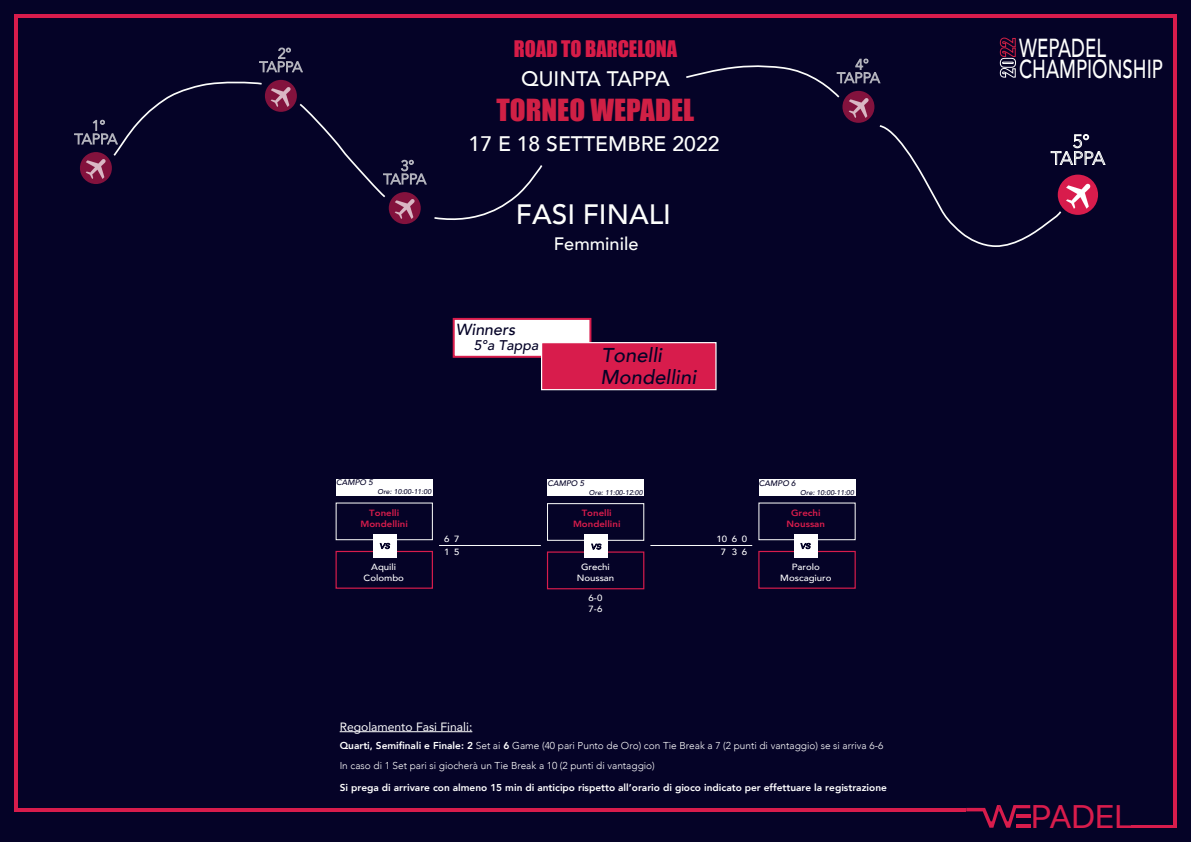
<style>
.page{position:relative;width:1191px;height:842px;background:#050327}
.page>*{position:absolute;margin:0;border:0;box-sizing:border-box;transform-origin:0 0}
.t1{font:32.5px "SF Pro";color:#d81c4c;scale:1.07 1}
.t2{font:28px "Impact";color:#d02045;scale:1.04 1}
.t3{font:500 28px "Avenir";color:#fdfefc}
.t4{font:500 26.1px/21.1px "Avenir";color:#fdfefc;scale:.71 1}
.t5{font:500 21px "Avenir";color:#fdfefc}
.t6{font:21px "Impact";color:#d71c48}
.t7{font:italic 500 20px "Avenir";color:#050327}
.t8{font:500 18px "Avenir";color:#fdfefc}
.t9{font:italic 500 16px "Avenir";color:#050327}
.t10{font:italic 500 14px "Avenir";color:#050327}
.t11{font:12px "Avenir";color:#fff}
.t12{font:300 10px/20px "Avenir";color:#fff}
.t13{font:800 10px "Avenir";color:#fff}
.t14{font:500 9px/12px "Avenir";color:#fff;scale:1.07 1}
.t15{font:800 9px "Avenir";color:#d81c4c;scale:1.07 1}
.t16{font:italic 500 8px "Avenir";color:#050327}
.t17{font:italic 500 7px "Avenir";color:#050327}
.s1{font-weight:800}
</style>
<div class="page">
<svg style="left:434px;top:165px;width:109px;height:55px"></svg>
<svg style="left:842px;top:91px;width:32px;height:32px"></svg>
<img style="left:847px;top:99px;width:22px;height:19px">
<svg style="left:686px;top:59px;width:194px;height:40px"></svg>
<svg style="left:389px;top:192px;width:32px;height:32px"></svg>
<img style="left:394px;top:199px;width:22px;height:20px">
<svg style="left:299px;top:103px;width:127px;height:96px"></svg>
<svg style="left:265px;top:80px;width:32px;height:32px"></svg>
<img style="left:270px;top:84px;width:22px;height:23px">
<svg style="left:259px;top:48px;width:43px;height:24px"></svg>
<svg style="left:80px;top:152px;width:32px;height:32px"></svg>
<img style="left:85px;top:158px;width:22px;height:21px">
<svg style="left:74px;top:81px;width:188px;height:77px"></svg>
<svg style="left:879px;top:125px;width:226px;height:122px"></svg>
<svg style="left:966px;top:805px;width:64px;height:23px"></svg>
<hr style="left:1016px;top:814px;width:14px;height:3px;background:#d81c4c">
<hr style="left:1016px;top:825px;width:14px;height:3px;background:#d81c4c">
<hr style="left:14px;top:808px;width:952px;height:3px;background:#d81c4c">
<hr style="left:14px;top:18px;width:4px;height:790px;background:#d81c4c">
<hr style="left:14px;top:14px;width:1162px;height:4px;background:#d81c4c">
<hr style="left:1173px;top:18px;width:3px;height:807px;background:#d81c4c">
<svg style="left:999px;top:38px;width:17px;height:40px"></svg>
<hr style="left:1131px;top:825px;width:45px;height:3px;background:#d81c4c">
<div style="left:453px;top:318px;width:138px;height:40px;background:#fff;border:2px solid #d81c4c"></div>
<div style="left:541px;top:342px;width:175px;height:48px;background:#d81c4c;border:1px solid #fff"></div>
<hr style="left:340px;top:731px;width:132px;height:1px;background:#fff">
<div style="left:336px;top:502px;width:97px;height:38px;border:1px solid #fdfefc"></div>
<div style="left:335px;top:551px;width:98px;height:38px;border:1px solid #d81c4c"></div>
<div style="left:373px;top:534px;width:23px;height:23px;background:#fff"></div>
<div style="left:547px;top:503px;width:97px;height:38px;border:1px solid #fdfefc"></div>
<div style="left:547px;top:551px;width:97px;height:38px;border:1px solid #d81c4c"></div>
<div style="left:585px;top:535px;width:23px;height:23px;background:#fff"></div>
<hr style="left:439px;top:545px;width:101px;height:1px;background:#fff">
<hr style="left:651px;top:545px;width:100px;height:1px;background:#fff">
<div style="left:758px;top:502px;width:97px;height:38px;border:1px solid #fdfefc"></div>
<div style="left:758px;top:551px;width:97px;height:38px;border:1px solid #d81c4c"></div>
<div style="left:795px;top:534px;width:23px;height:23px;background:#fff"></div>
<svg style="left:380px;top:543px;width:10px;height:6px"></svg>
<svg style="left:591px;top:544px;width:10px;height:6px"></svg>
<svg style="left:800px;top:543px;width:10px;height:6px"></svg>
<div style="left:336px;top:479px;width:96px;height:16px;background:#fff"></div>
<div style="left:547px;top:479px;width:97px;height:17px;background:#fff"></div>
<div style="left:759px;top:479px;width:96px;height:17px;background:#fff"></div>
<h3 class="t6" style="left:514px;top:33px;width:165px">ROAD TO BARCELONA</h3>
<h3 class="t5" style="left:521px;top:60px;width:150px">QUINTA TAPPA</h3>
<h2 class="t2" style="left:496px;top:88px;width:192px">TORNEO WEPADEL</h2>
<h3 class="t5" style="left:468px;top:125px;width:252px">17 E 18 SETTEMBRE 2022</h3>
<h2 class="t3" style="left:516px;top:190px;width:157px">FASI FINALI</h2>
<h3 class="t8" style="left:554px;top:228px;width:86px">Femminile</h3>
<h3 class="t9" style="left:456px;top:320px;width:61px">Winners</h3>
<h3 class="t10" style="left:474px;top:337px;width:66px">5°a Tappa</h3>
<h3 class="t7" style="left:601px;top:344px;width:62px">Tonelli</h3>
<h3 class="t7" style="left:600px;top:365px;width:97px">Mondellini</h3>
<p class="t16" style="left:336px;top:478px;width:38px">CAMPO 5</p>
<p class="t16" style="left:547px;top:478px;width:38px">CAMPO 5</p>
<p class="t16" style="left:759px;top:478px;width:38px">CAMPO 6</p>
<p class="t17" style="left:377px;top:488px;width:55px">Ore: 10:00-11:00</p>
<p class="t17" style="left:589px;top:488px;width:55px">Ore: 11:00-12:00</p>
<p class="t17" style="left:800px;top:488px;width:55px">Ore: 10:00-11:00</p>
<p class="t15" style="left:369px;top:506px;width:30px">Tonelli</p>
<p class="t15" style="left:582px;top:506px;width:30px">Tonelli</p>
<p class="t15" style="left:791px;top:506px;width:29px">Grechi</p>
<p class="t15" style="left:360px;top:517px;width:46px">Mondellini</p>
<p class="t15" style="left:573px;top:517px;width:46px">Mondellini</p>
<p class="t15" style="left:786px;top:517px;width:37px">Noussan</p>
<p class="t14" style="left:444px;top:533px;width:7px">6<br>1</p>
<p class="t14" style="left:742px;top:533px;width:7px">0<br>6</p>
<p class="t14" style="left:716px;top:533px;width:12px;text-align:center">10<br>7</p>
<p class="t14" style="left:454px;top:533px;width:7px">7<br>5</p>
<p class="t14" style="left:732px;top:533px;width:7px">6<br>3</p>
<p class="t14" style="left:371px;top:560px;width:25px">Aquili</p>
<p class="t14" style="left:363px;top:571px;width:39px">Colombo</p>
<p class="t14" style="left:581px;top:560px;width:28px">Grechi</p>
<p class="t14" style="left:576px;top:571px;width:37px">Noussan</p>
<p class="t14" style="left:792px;top:561px;width:28px">Parolo</p>
<p class="t14" style="left:780px;top:572px;width:49px">Moscagiuro</p>
<p class="t14" style="left:588px;top:592px;width:14px;line-height:11px">6-0<br>7-6</p>
<p class="t11" style="left:340px;top:717px;width:134px">Regolamento Fasi Finali:</p>
<p class="t12" style="left:340px;top:736px;width:545px"><span class="s1">Quarti, Semifinali e Finale: 2</span> Set ai <span class="s1">6</span> Game (40 pari Punto de Oro) con Tie Break a 7 (2 punti di vantaggio) se si arriva 6-6<br>In caso di 1 Set pari si giocherà un Tie Break a 10 (2 punti di vantaggio)</p>
<p class="t13" style="left:340px;top:780px;width:549px">Si prega di arrivare con almeno 15 min di anticipo rispetto all’orario di gioco indicato per effettuare la registrazione</p>
<h3 class="t4" style="left:1019px;top:36px;width:204px">WEPADEL<br>CHAMPIONSHIP</h3>
<h1 class="t1" style="left:1031px;top:798px;width:96px">PADEL</h1>
</div>
